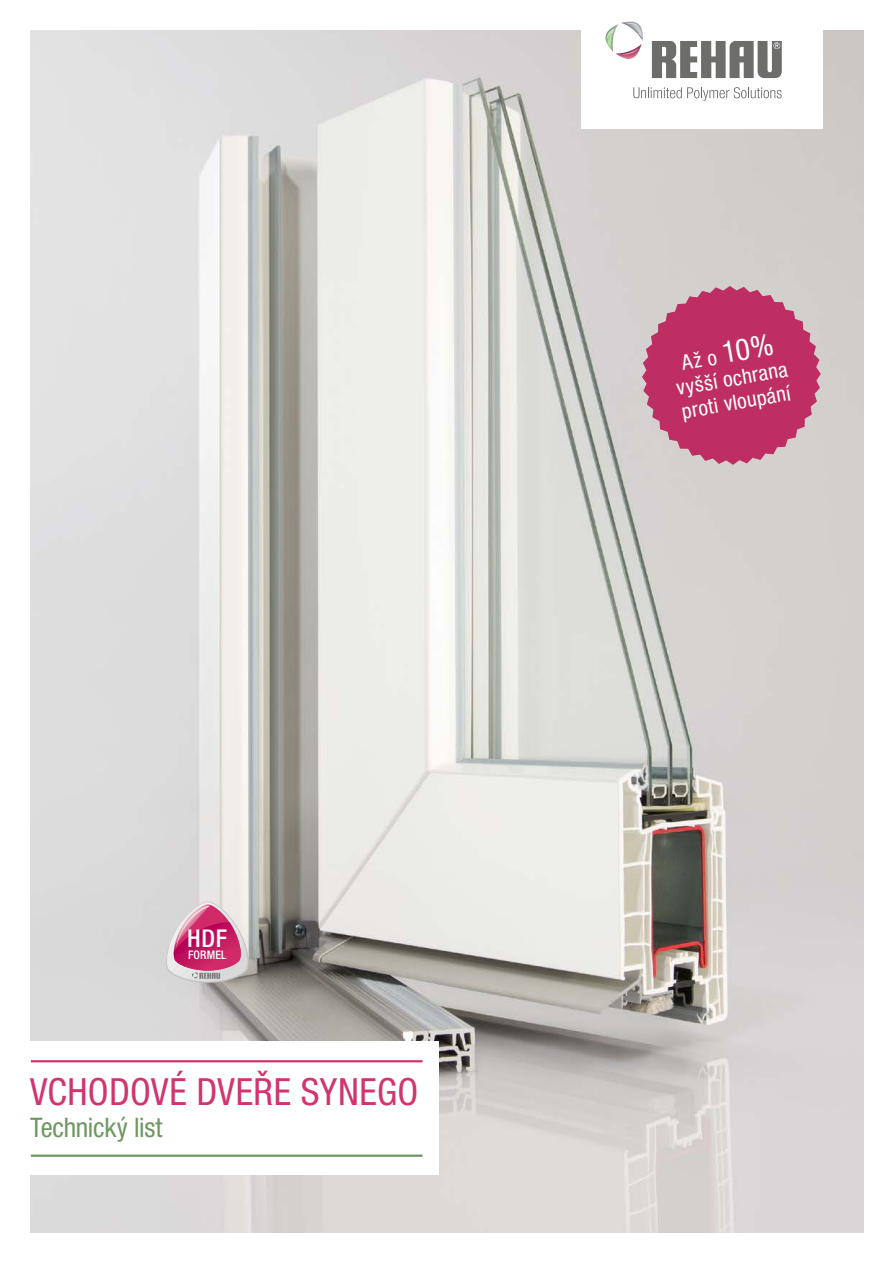
<style>
.page{position:relative;width:893px;height:1263px;background:#fff}
.page>*{position:absolute;margin:0;border:0;box-sizing:border-box;transform-origin:0 0}
.Headline_red{font:condensed 37.5px "Helvetica Neue LTW1 G";letter-spacing:.01em;color:#d1346e}
.Subhead_green_18{font:condensed 27px "Helvetica Neue LTW1 G";letter-spacing:-.015em;color:#6e9861}
.t1{font:500 condensed 24.6px "Helvetica Neue LT Com";color:#fff}
.Super_small_left{font:condensed 21px/24px "Helvetica Neue LTW1 G";color:#fff;text-align:center}
.t2{font:500 condensed 11.7px "Helvetica Neue LT Com";letter-spacing:.01em;color:#fff}
.s1{font-size:30px}
</style>
<div class="page">
<img style="left:30px;top:31px;width:833px;height:1201px">
<svg style="left:642px;top:286px;width:179px;height:179px;background:#c3577d"></svg>
<div style="left:0;top:1042px;width:438px;height:133px;background:#fff"></div>
<svg style="left:165px;top:901px;width:85px;height:82px;background:#d083a2"></svg>
<div style="left:581px;top:1px;width:241px;height:128px;background:#fff"></div>
<svg style="left:633px;top:87px;width:149px;height:14px"></svg>
<svg style="left:652px;top:41px;width:130px;height:37px"></svg>
<svg style="left:605px;top:22px;width:38px;height:37px"></svg>
<hr style="left:31px;top:1060px;width:392px;height:2px;background:#d1346e">
<hr style="left:31px;top:1154px;width:392px;height:3px;background:#6e9861">
<p class="t1" style="left:187px;top:924px;width:41px">HDF</p>
<p class="t2" style="left:188px;top:947px;width:40px">FORMEL</p>
<p class="Headline_red" style="left:30px;top:1070px;width:390px">VCHODOVÉ DVEŘE SYNEGO</p>
<p class="Subhead_green_18" style="left:30px;top:1111px;width:134px">Technický list</p>
<p class="Super_small_left" style="left:670px;top:353px;width:114px;rotate:-10deg">Až o <span class="s1">10% </span>vyšší ochrana proti vloupání</p>
</div>
